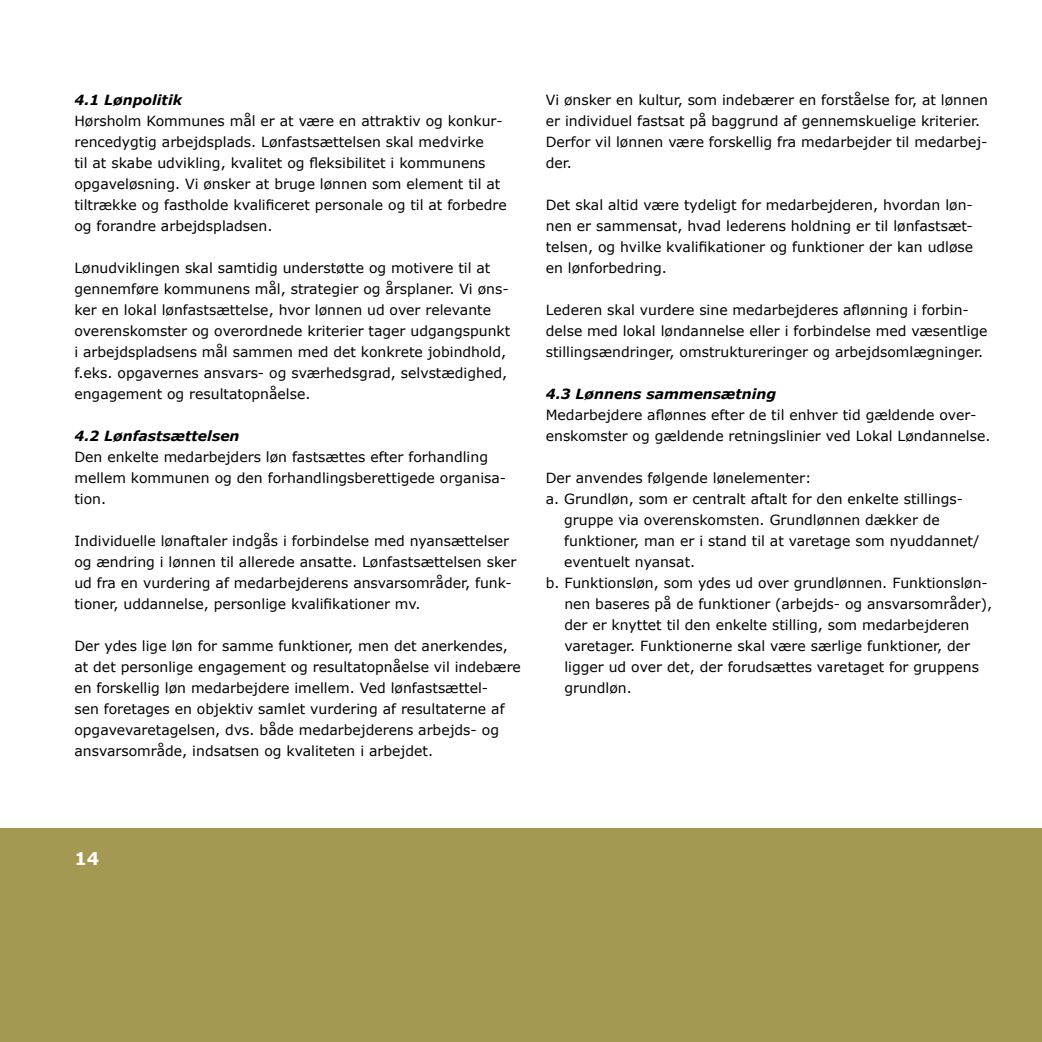
<style>
.page{position:relative;width:1042px;height:1042px;background:#fff}
.page>*{position:absolute;margin:0;border:0;box-sizing:border-box;transform-origin:0 0}
.t1{font:700 17.5px "Verdana";color:#fff}
.t2{font:14px/21px "Verdana";color:#000}
.t3{font:italic 700 14px "Verdana";color:#000}
</style>
<div class="page">
<div style="left:0;top:828px;width:1042px;height:214px;background:#a49952"></div>
<p class="t3" style="left:74px;top:91px;width:109px">4.1 Lønpolitik</p>
<p class="t2" style="left:74px;top:110px;width:434px">Hørsholm Kommunes mål er at være en attraktiv og konkur&shy;rencedygtig arbejdsplads. Lønfastsættelsen skal medvirke<br>til at skabe udvikling, kvalitet og fleksibilitet i kommunens opgaveløsning. Vi ønsker at bruge lønnen som element til at tiltrække og fastholde kvalificeret personale og til at forbedre og forandre arbejdspladsen.</p>
<p class="t2" style="left:74px;top:257px;width:437px">Lønudviklingen skal samtidig understøtte og motivere til at gennemføre kommunens mål, strategier og årsplaner. Vi øns&shy;ker en lokal lønfastsættelse, hvor lønnen ud over relevante overenskomster og overordnede kriterier tager udgangspunkt i arbejdspladsens mål sammen med det konkrete jobindhold, f.eks. opgavernes ansvars- og sværhedsgrad, selvstædighed, engagement og resultatopnåelse.</p>
<p class="t3" style="left:74px;top:427px;width:167px">4.2 Lønfastsættelsen</p>
<p class="t2" style="left:74px;top:446px;width:433px">Den enkelte medarbejders løn fastsættes efter forhandling mellem kommunen og den forhandlingsberettigede organisa&shy;tion.</p>
<p class="t2" style="left:74px;top:530px;width:443px">Individuelle lønaftaler indgås i forbindelse med nyansættelser og ændring i lønnen til allerede ansatte. Lønfastsættelsen sker ud fra en vurdering af medarbejderens ansvarsområder, funk&shy;tioner, uddannelse, personlige kvalifikationer mv.</p>
<p class="t2" style="left:74px;top:635px;width:448px">Der ydes lige løn for samme funktioner, men det anerkendes, at det personlige engagement og resultatopnåelse vil indebære en forskellig løn medarbejdere imellem. Ved lønfastsættel-<br>sen foretages en objektiv samlet vurdering af resultaterne af opgavevaretagelsen, dvs. både medarbejderens arbejds- og ansvarsområde, indsatsen og kvaliteten i arbejdet.</p>
<p class="t2" style="left:546px;top:89px;width:444px">Vi ønsker en kultur, som indebærer en forståelse for, at lønnen er individuel fastsat på baggrund af gennemskuelige kriterier.<br>Derfor vil lønnen være forskellig fra medarbejder til medarbej&shy;der.</p>
<p class="t2" style="left:546px;top:194px;width:429px;text-align:justify">Det skal altid være tydeligt for medarbejderen, hvordan løn&shy;nen er sammensat, hvad lederens holdning er til lønfastsæt&shy;telsen, og hvilke kvalifikationer og funktioner der kan udløse en lønforbedring.</p>
<p class="t2" style="left:546px;top:299px;width:443px">Lederen skal vurdere sine medarbejderes aflønning i forbin&shy;delse med lokal løndannelse eller i forbindelse med væsentlige stillingsændringer, omstruktureringer og arbejdsomlægninger.</p>
<p class="t3" style="left:546px;top:385px;width:232px">4.3 Lønnens sammensætning</p>
<p class="t2" style="left:546px;top:404px;width:446px">Medarbejdere aflønnes efter de til enhver tid gældende over&shy;enskomster og gældende retningslinier ved Lokal Løndannelse.</p>
<p class="t2" style="left:546px;top:467px;width:267px">Der anvendes følgende lønelementer:</p>
<p class="t2" style="left:546px;top:488px;width:419px">a. Grundløn, som er centralt aftalt for den enkelte stillings-</p>
<p class="t2" style="left:564px;top:509px;width:377px">gruppe via overenskomsten. Grundlønnen dækker de</p>
<p class="t2" style="left:564px;top:530px;width:417px">funktioner, man er i stand til at varetage som nyuddannet/</p>
<p class="t2" style="left:564px;top:551px;width:133px">eventuelt nyansat.</p>
<p class="t2" style="left:546px;top:572px;width:444px">b. Funktionsløn, som ydes ud over grundlønnen. Funktionsløn-</p>
<p class="t2" style="left:564px;top:593px;width:429px">nen baseres på de funktioner (arbejds- og ansvarsområder),</p>
<p class="t2" style="left:564px;top:614px;width:406px">der er knyttet til den enkelte stilling, som medarbejderen</p>
<p class="t2" style="left:564px;top:635px;width:407px">varetager. Funktionerne skal være særlige funktioner, der</p>
<p class="t2" style="left:564px;top:656px;width:416px">ligger ud over det, der forudsættes varetaget for gruppens</p>
<p class="t2" style="left:564px;top:677px;width:69px">grundløn.</p>
<p class="t1" style="left:74px;top:847px;width:26px">14</p>
</div>
